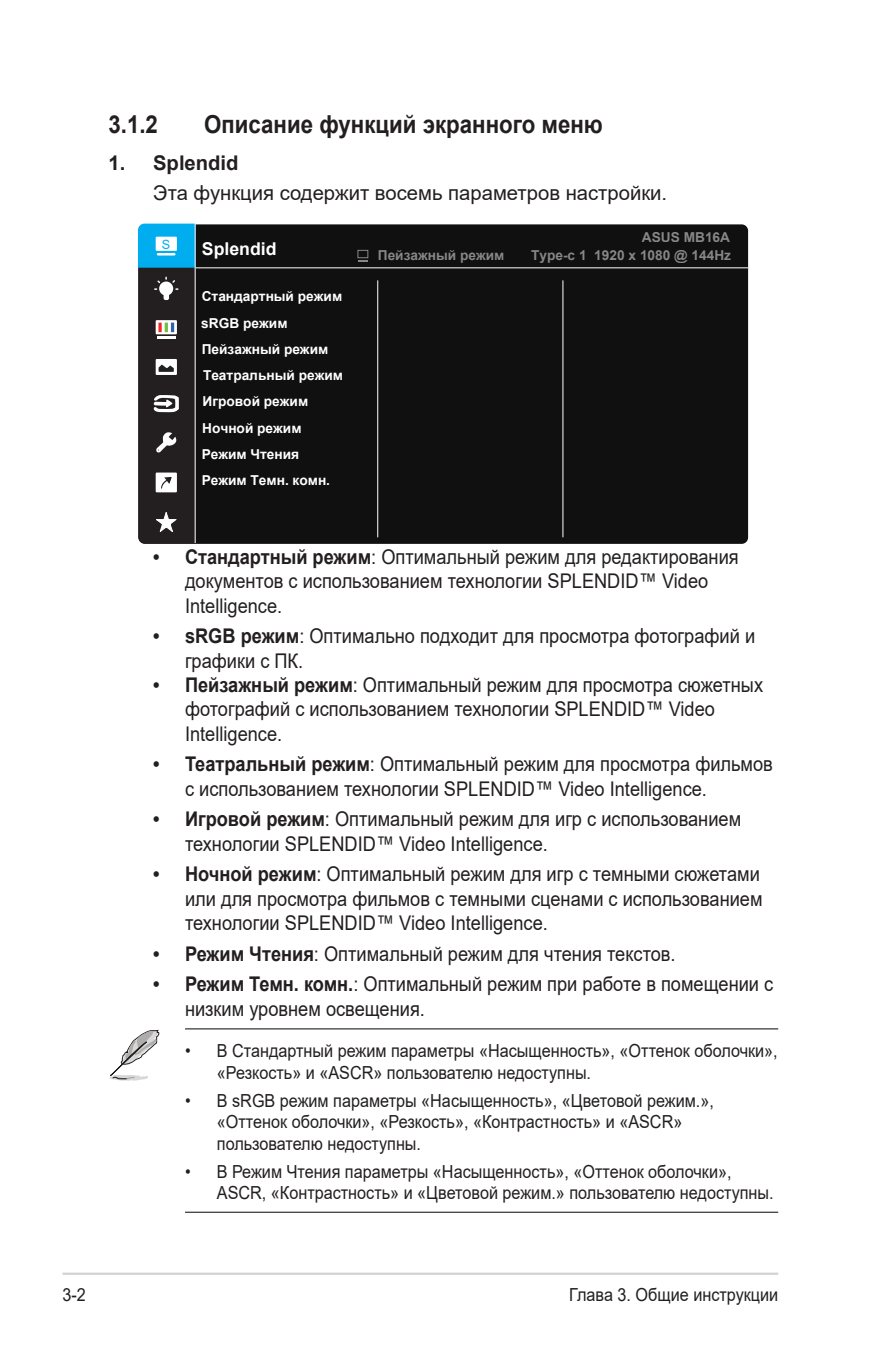
<style>
.page{position:relative;width:893px;height:1346px;background:#fff}
.page>*{position:absolute;margin:0;border:0;box-sizing:border-box;transform-origin:0 0}
.Heading_2{font:700 24.75px "Arial";color:#231f20;scale:.9 1}
.Body_Text_Indent{font:20.25px/24.3px "Arial";color:#231f20;scale:.9 1}
.Body_Text_Indent-2{font:20.25px "Arial";color:#231f20}
.OSD_Item{font:700 20.25px "Arial";color:#231f20}
.t1{font:18px/21.6px "Arial";color:#231f20;scale:.9 1}
.t2{font:700 17.78px "Arial";color:#fff}
.t3{font:700 13.72px/26.1px "Arial";color:#fff}
.t4{font:12.6px "Arial";color:#00aeef}
.s1{font-weight:700}
</style>
<div class="page">
<hr style="left:63px;top:1272px;width:715px;height:3px;background:#d1d2d4">
<div style="left:138px;top:224px;width:610px;height:320px;background:#101010;border-radius:6px"></div>
<hr style="left:139px;top:267px;width:609px;height:1px;background:#fff">
<hr style="left:377px;top:280px;width:1px;height:257px;background:#fff">
<hr style="left:562px;top:280px;width:1px;height:257px;background:#fff">
<svg style="left:138px;top:224px;width:58px;height:319px"></svg>
<hr style="left:185px;top:1028px;width:593px;height:1px;background:#231f20">
<hr style="left:185px;top:1211px;width:593px;height:2px;background:#231f20">
<svg style="left:109px;top:1030px;width:50px;height:51px"></svg>
<p class="Heading_2" style="left:108px;top:107px;width:57px">3.1.2</p>
<p class="Heading_2" style="left:204px;top:107px;width:445px">Описание функций экранного меню</p>
<p class="OSD_Item" style="left:108px;top:148px;width:132px">1. Splendid</p>
<p class="Body_Text_Indent-2" style="left:153px;top:179px;width:516px">Эта функция содержит восемь параметров настройки.</p>
<p class="t4" style="left:162px;top:236px;width:10px">S</p>
<p class="t2" style="left:202px;top:236px;width:76px">Splendid</p>
<p class="t3" style="left:201px;top:284px;width:142px">Стандартный режим sRGB режим</p>
<p class="t3" style="left:202px;top:336px;width:128px">Пейзажный режим</p>
<p class="t3" style="left:203px;top:362px;width:141px">Театральный режим</p>
<p class="t3" style="left:202px;top:388px;width:108px">Игровой режим<br>Ночной режим</p>
<p class="t3" style="left:202px;top:441px;width:130px">Режим Чтения<br>Режим Темн. комн.</p>
<p class="t3" style="left:642px;top:224px;width:90px">ASUS MB16A</p>
<p class="t3" style="left:378px;top:242px;width:128px">Пейзажный режим</p>
<p class="t3" style="left:531px;top:242px;width:202px">Type-c 1 1920 x 1080 @ 144Hz</p>
<p class="Body_Text_Indent" style="left:185px;top:545px;width:617px;text-indent:-32px"><span class="s1">• Стандартный режим</span>: Оптимальный режим для редактирования документов с использованием технологии SPLENDID™ Video<br>Intelligence.</p>
<p class="Body_Text_Indent" style="left:185px;top:624px;width:635px;text-indent:-32px"><span class="s1">• sRGB режим</span>: Оптимально подходит для просмотра фотографий и графики с ПК.</p>
<p class="Body_Text_Indent" style="left:185px;top:672px;width:644px;text-indent:-32px"><span class="s1">• Пейзажный режим</span>: Оптимальный режим для просмотра сюжетных фотографий с использованием технологии SPLENDID™ Video<br>Intelligence.</p>
<p class="Body_Text_Indent" style="left:185px;top:752px;width:655px;text-indent:-32px"><span class="s1">• Театральный режим</span>: Оптимальный режим для просмотра фильмов с использованием технологии SPLENDID™ Video Intelligence.</p>
<p class="Body_Text_Indent" style="left:185px;top:807px;width:619px;text-indent:-32px"><span class="s1">• Игровой режим</span>: Оптимальный режим для игр с использованием технологии SPLENDID™ Video Intelligence.</p>
<p class="Body_Text_Indent" style="left:185px;top:862px;width:643px;text-indent:-32px"><span class="s1">• Ночной режим</span>: Оптимальный режим для игр с темными сюжетами или для просмотра фильмов с темными сценами с использованием технологии SPLENDID™ Video Intelligence.</p>
<p class="Body_Text_Indent" style="left:153px;top:941px;width:582px"><span class="s1">• Режим Чтения</span>: Оптимальный режим для чтения текстов.</p>
<p class="Body_Text_Indent" style="left:185px;top:972px;width:655px;text-indent:-32px"><span class="s1">• Режим Темн. комн.</span>: Оптимальный режим при работе в помещении с низким уровнем освещения.</p>
<p class="t1" style="left:217px;top:1040px;width:625px;text-indent:-32px">• В Стандартный режим параметры «Насыщенность», «Оттенок оболочки», «Резкость» и «ASCR» пользователю недоступны.</p>
<p class="t1" style="left:217px;top:1089px;width:554px;text-indent:-32px">• В sRGB режим параметры «Насыщенность», «Цветoвой режим.», «Оттенок оболочки», «Резкость», «Кoнтpacтнocть» и «ASCR» пользователю недоступны.</p>
<p class="t1" style="left:217px;top:1160px;width:620px;text-indent:-32px">• В Режим Чтения параметры «Насыщенность», «Оттенок оболочки»,<br>ASCR, «Контрастность» и «Цветoвой режим.» пользователю недоступны.</p>
<p class="t1" style="left:63px;top:1283px;width:28px">3-2</p>
<p class="t1" style="left:569px;top:1283px;width:234px">Глава 3. Общие инструкции</p>
</div>
